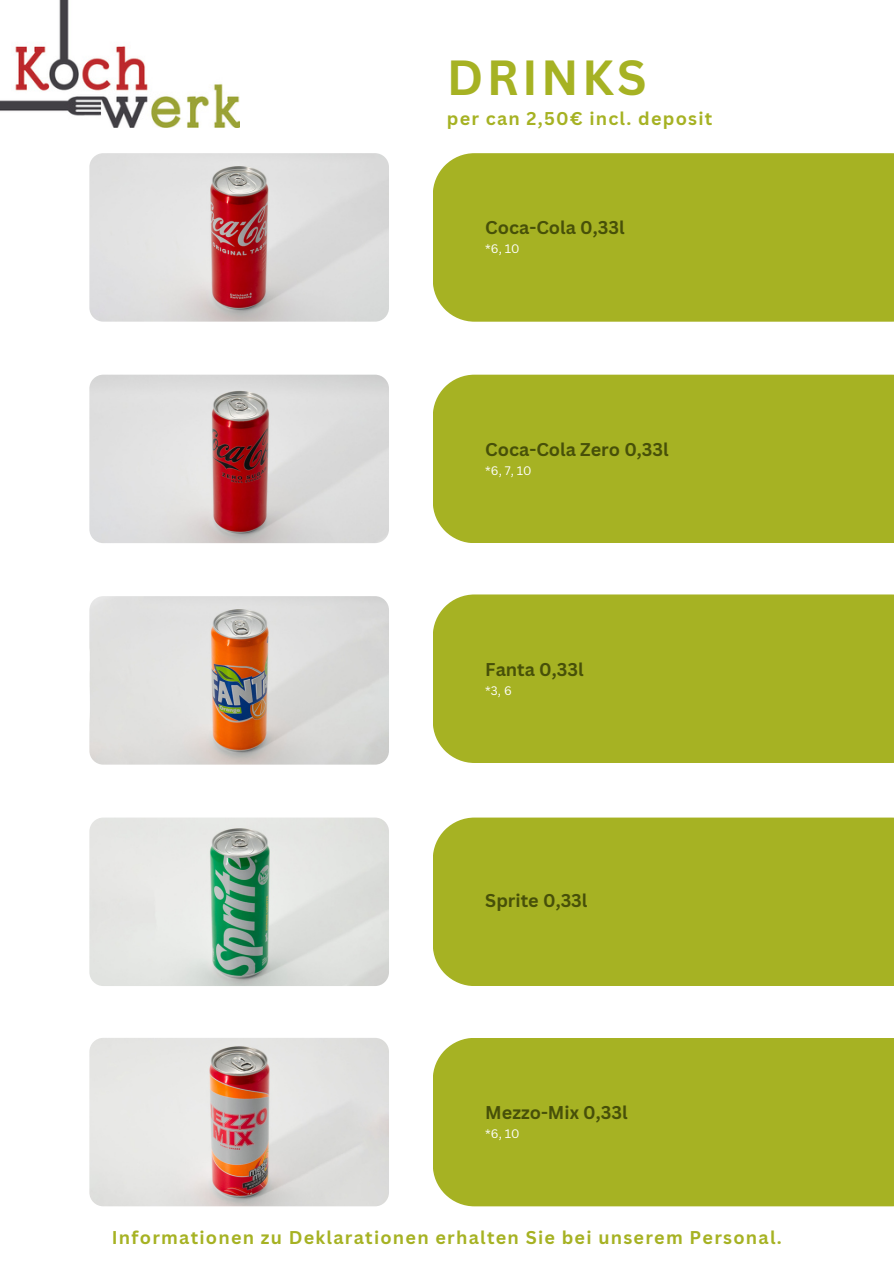
<style>
.page{position:relative;width:894px;height:1264px;background:#fff}
.page>*{position:absolute;margin:0;border:0;box-sizing:border-box;transform-origin:0 0}
.t1{font:700 48px "Canva Sans";letter-spacing:.07em;color:#a6b223}
.t2{font:700 18px "Canva Sans";letter-spacing:.07em;color:#a6b223}
.t3{font:700 18px "Canva Sans";color:#475009}
.t4{font:12px "Canva Sans";color:#fff}
</style>
<div class="page">
<img style="left:0;top:0;width:239px;height:127px">
<img style="left:89px;top:153px;width:300px;height:169px;border-radius:14px">
<img style="left:89px;top:374px;width:300px;height:169px;border-radius:14px">
<img style="left:89px;top:596px;width:300px;height:168px;border-radius:14px">
<div style="left:433px;top:374px;width:460px;height:169px;background:#a6b223"></div>
<div style="left:433px;top:153px;width:460px;height:169px;background:#a6b223"></div>
<div style="left:433px;top:594px;width:460px;height:169px;background:#a6b223"></div>
<img style="left:89px;top:817px;width:300px;height:169px;border-radius:14px">
<div style="left:433px;top:817px;width:460px;height:169px;background:#a6b223"></div>
<img style="left:89px;top:1037px;width:300px;height:169px;border-radius:14px">
<div style="left:433px;top:1038px;width:460px;height:168px;background:#a6b223"></div>
<h1 class="t1" style="left:446px;top:43px;width:201px">DRINKS</h1>
<h1 class="t2" style="left:446px;top:106px;width:267px">per can 2,50€ incl. deposit</h1>
<p class="t3" style="left:485px;top:214px;width:141px">Coca-Cola 0,33l</p>
<p class="t4" style="left:485px;top:240px;width:36px">*6, 10</p>
<h1 class="t3" style="left:485px;top:437px;width:185px">Coca-Cola Zero 0,33l</h1>
<p class="t4" style="left:485px;top:462px;width:48px">*6, 7, 10</p>
<p class="t3" style="left:485px;top:656px;width:100px">Fanta 0,33l</p>
<p class="t4" style="left:485px;top:682px;width:28px">*3, 6</p>
<h1 class="t3" style="left:485px;top:888px;width:104px">Sprite 0,33l</h1>
<p class="t3" style="left:485px;top:1100px;width:144px">Mezzo-Mix 0,33l</p>
<p class="t4" style="left:485px;top:1125px;width:36px">*6, 10</p>
<p class="t2" style="left:112px;top:1224px;width:671px">Informationen zu Deklarationen erhalten Sie bei unserem Personal.</p>
</div>
